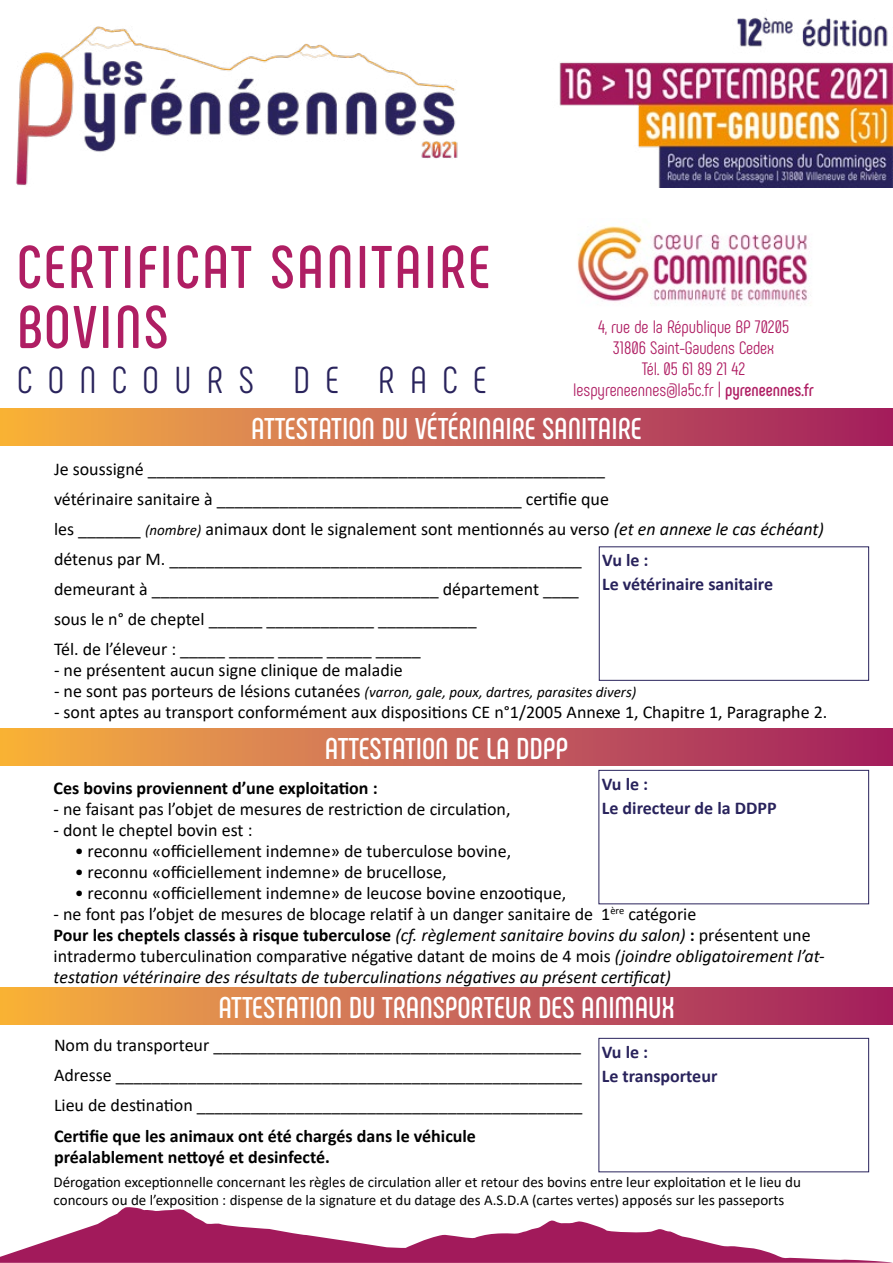
<style>
.page{position:relative;width:893px;height:1263px;background:#fff}
.page>*{position:absolute;margin:0;border:0;box-sizing:border-box;transform-origin:0 0}
.t1{font:700 60px/60px "Phenomena";letter-spacing:.04em;color:#af1e63}
.t2{font:37.5px "Phenomena";letter-spacing:.41em;color:#29235c}
.t3{font:700 30px "Phenomena";color:#fff}
.t4{font:18px/30px "Calibri";color:#000}
.t5{font:700 18px/21px "Calibri";color:#000}
.t6{font:18px/21px "Phenomena";color:#af1e63;text-align:center}
.t7{font:700 18px/24px "Calibri";color:#29235c}
.t8{font:15px/18px "Calibri";color:#000}
.t9{font:italic 15px "Calibri";color:#000}
.s1{font-weight:700}
.s2{font-style:italic;font-size:15px}
.s3{font-style:italic}
.s4{font-style:normal;font-size:18px}
</style>
<div class="page">
<img style="left:16px;top:26px;width:442px;height:160px">
<img style="left:559px;top:17px;width:334px;height:170px">
<div style="left:0;top:408px;width:893px;height:38px;background:linear-gradient(to right,#f7b344,#a11e65)"></div>
<div style="left:599px;top:546px;width:270px;height:135px;border:1px solid #29235c"></div>
<div style="left:598px;top:770px;width:271px;height:134px;border:1px solid #29235c"></div>
<img style="left:577px;top:226px;width:231px;height:80px">
<div style="left:598px;top:1038px;width:271px;height:134px;border:1px solid #29235c"></div>
<div style="left:0;top:987px;width:893px;height:37px;background:linear-gradient(to right,#f7b344,#a11e65)"></div>
<svg style="left:0;top:1207px;width:893px;height:56px"></svg>
<div style="left:0;top:728px;width:893px;height:37px;background:linear-gradient(to right,#f7b344,#a11e65)"></div>
<h1 class="t1" style="left:17px;top:237px;width:474px">CERTIFICAT SANITAIRE<br>BOVINS</h1>
<h2 class="t2" style="left:17px;top:358px;width:471px">CONCOURS DE RACE</h2>
<p class="t6" style="left:573px;top:316px;width:242px">4, rue de la République BP 70205<br>31806 Saint-Gaudens Cedex<br>Tél. 05 61 89 21 42 lespyreneennes@la5c.fr | <span class="s1">pyreneennes.fr</span></p>
<h3 class="t3" style="left:251px;top:410px;width:392px">ATTESTATION DU VÉTÉRINAIRE SANITAIRE</h3>
<p class="t4" style="left:54px;top:453px;width:772px">Je soussigné ___________________________________________________<br>vétérinaire sanitaire à __________________________________ certifie que<br>les _______ <span class="s2">(nombre)</span> animaux dont le signalement sont mentionnés au verso <span class="s3">(et en annexe le cas échéant) </span>détenus par M. ______________________________________________<br>demeurant à ________________________________ département ____<br>sous le n° de cheptel ______ ____________ ___________<br>Tél. de l’éleveur : _____ _____ _____ _____ _____</p>
<p class="t4" style="left:54px;top:654px;width:350px">- ne présentent aucun signe clinique de maladie</p>
<p class="t9" style="left:54px;top:681px;width:584px"><span class="s4">- ne sont pas porteurs de lésions cutanées</span> (varron, gale, poux, dartres, parasites divers)</p>
<p class="t4" style="left:54px;top:696px;width:775px">- sont aptes au transport conformément aux dispositions CE n°1/2005 Annexe 1, Chapitre 1, Paragraphe 2.</p>
<p class="t7" style="left:602px;top:548px;width:172px">Vu le :<br>Le vétérinaire sanitaire</p>
<h3 class="t3" style="left:325px;top:730px;width:245px">ATTESTATION DE LA DDPP</h3>
<p class="t7" style="left:602px;top:771px;width:176px">Vu le :<br>Le directeur de la DDPP</p>
<p class="t5" style="left:54px;top:777px;width:325px">Ces bovins proviennent d’une exploitation :</p>
<p class="t4" style="left:54px;top:793px;width:458px">- ne faisant pas l’objet de mesures de restriction de circulation,</p>
<p class="t4" style="left:54px;top:814px;width:200px">- dont le cheptel bovin est :</p>
<p class="t4" style="left:75px;top:835px;width:438px">• reconnu «officiellement indemne» de tuberculose bovine,</p>
<p class="t4" style="left:75px;top:856px;width:373px">• reconnu «officiellement indemne» de brucellose,</p>
<p class="t4" style="left:75px;top:877px;width:493px">• reconnu «officiellement indemne» de leucose bovine enzootique,</p>
<p class="t4" style="left:54px;top:903px;width:773px;line-height:21px">- ne font pas l’objet de mesures de blocage relatif à un danger sanitaire de 1<sup>ère</sup> catégorie<br><span class="s1">Pour les cheptels classés à risque tuberculose</span> <span class="s3">(cf. règlement sanitaire bovins du salon)</span> <span class="s1">:</span> présentent une intradermo tuberculination comparative négative datant de moins de 4 mois <span class="s3">(joindre obligatoirement l’at&shy;testation vétérinaire des résultats de tuberculinations négatives au présent certificat)</span></p>
<h3 class="t3" style="left:218px;top:989px;width:458px">ATTESTATION DU TRANSPORTEUR DES ANIMAUX</h3>
<p class="t4" style="left:54px;top:1030px;width:530px;text-align:justify">Nom du transporteur _________________________________________ Adresse ____________________________________________________ Lieu de destination ___________________________________________</p>
<p class="t5" style="left:54px;top:1125px;width:423px">Certifie que les animaux ont été chargés dans le véhicule préalablement nettoyé et desinfecté.</p>
<p class="t7" style="left:602px;top:1039px;width:117px">Vu le :<br>Le transporteur</p>
<p class="t8" style="left:54px;top:1172px;width:749px">Dérogation exceptionnelle concernant les règles de circulation aller et retour des bovins entre leur exploitation et le lieu du concours ou de l’exposition : dispense de la signature et du datage des A.S.D.A (cartes vertes) apposés sur les passeports</p>
</div>
